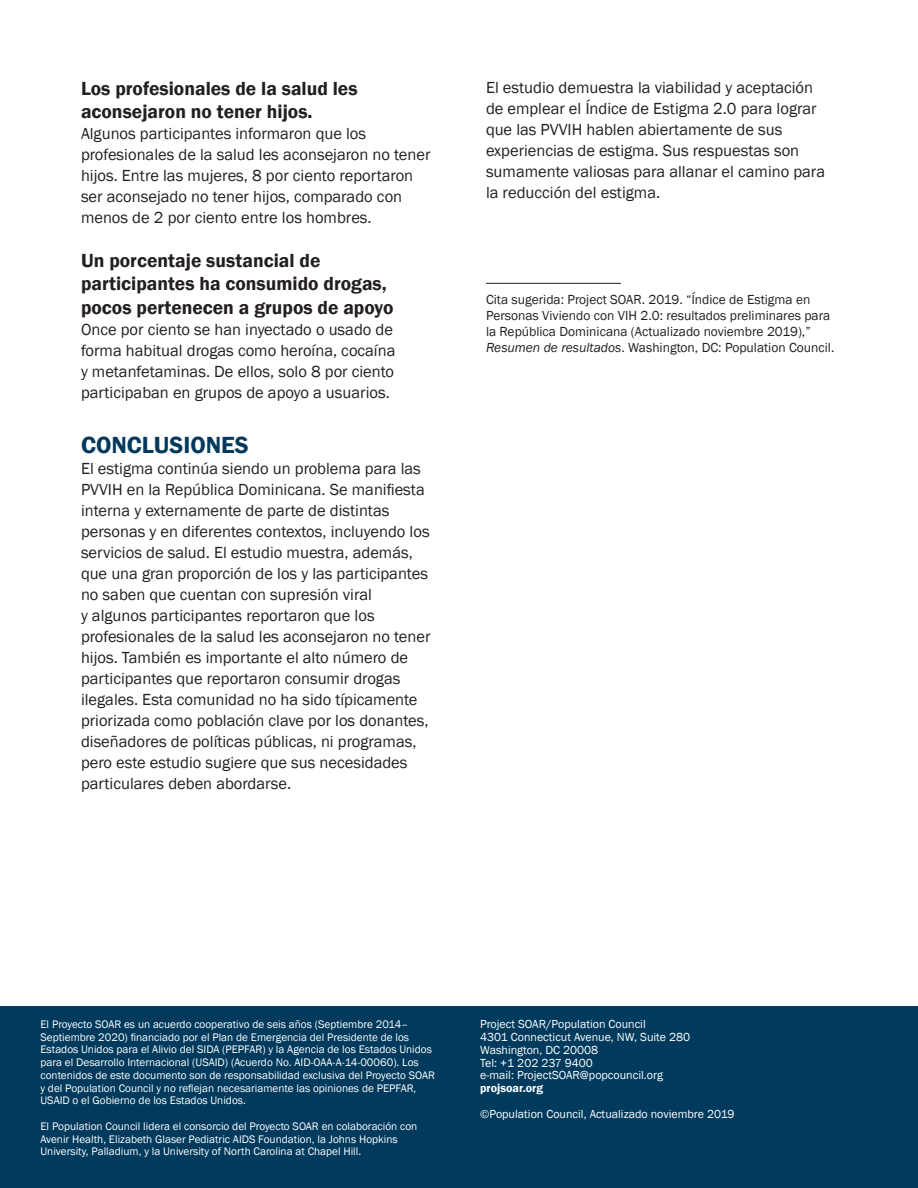
<style>
.page{position:relative;width:918px;height:1188px;background:#fff}
.page>*{position:absolute;margin:0;border:0;box-sizing:border-box;transform-origin:0 0}
.Heading_1{font:600 24px "Franklin Gothic";color:#00395c}
.Heading_2{font:600 19.5px/23.4px "Franklin Gothic";color:#231f20}
.Normal_after_Heading{font:16.5px/21px "Franklin Gothic";color:#231f20}
.SuggCit{font:13.5px/16.2px "Franklin Gothic";color:#231f20}
.Acks{font:12px "Franklin Gothic";color:#fff}
.Acks-2{font:600 12px "Franklin Gothic";color:#fff}
.Acks-3{font:11.25px/12.8px "Franklin Gothic";color:#fff}
.s1{font-style:italic}
</style>
<div class="page">
<hr style="left:486px;top:283px;width:135px;height:1px;background:#231f20">
<div style="left:0;top:1006px;width:466px;height:182px;background:#003a5d"></div>
<div style="left:460px;top:1006px;width:458px;height:182px;background:#003a5d"></div>
<p class="Heading_2" style="left:81px;top:77px;width:278px">Los profesionales de la salud les aconsejaron no tener hijos.</p>
<p class="Normal_after_Heading" style="left:81px;top:123px;width:351px">Algunos participantes informaron que los profesionales de la salud les aconsejaron no tener hijos. Entre las mujeres, 8 por ciento reportaron ser aconsejado no tener hijos, comparado con menos de 2 por ciento entre los hombres.</p>
<p class="Heading_2" style="left:81px;top:249px;width:314px">Un porcentaje sustancial de participantes ha consumido drogas, pocos pertenecen a grupos de apoyo</p>
<p class="Normal_after_Heading" style="left:81px;top:319px;width:316px">Once por ciento se han inyectado o usado de forma habitual drogas como heroína, cocaína y metanfetaminas. De ellos, solo 8 por ciento participaban en grupos de apoyo a usuarios.</p>
<p class="Heading_1" style="left:81px;top:431px;width:169px">CONCLUSIONES</p>
<p class="Normal_after_Heading" style="left:81px;top:459px;width:351px">El estigma continúa siendo un problema para las PVVIH en la República Dominicana. Se manifiesta interna y externamente de parte de distintas personas y en diferentes contextos, incluyendo los servicios de salud. El estudio muestra, además, que una gran proporción de los y las participantes no saben que cuentan con supresión viral<br>y algunos participantes reportaron que los profesionales de la salud les aconsejaron no tener hijos. También es importante el alto número de participantes que reportaron consumir drogas ilegales. Esta comunidad no ha sido típicamente priorizada como población clave por los donantes, diseñadores de políticas públicas, ni programas, pero este estudio sugiere que sus necesidades particulares deben abordarse.</p>
<p class="Normal_after_Heading" style="left:486px;top:77px;width:341px">El estudio demuestra la viabilidad y aceptación de emplear el Índice de Estigma 2.0 para lograr que las PVVIH hablen abiertamente de sus experiencias de estigma. Sus respuestas son sumamente valiosas para allanar el camino para la reducción del estigma.</p>
<p class="SuggCit" style="left:486px;top:291px;width:350px">Cita sugerida: Project SOAR. 2019. “Índice de Estigma en Personas Viviendo con VIH 2.0: resultados preliminares para la República Dominicana (Actualizado noviembre 2019),” <span class="s1">Resumen de resultados</span>. Washington, DC: Population Council.</p>
<p class="Acks-3" style="left:40px;top:1018px;width:396px">El Proyecto SOAR es un acuerdo cooperativo de seis años (Septiembre 2014– Septiembre 2020) financiado por el Plan de Emergencia del Presidente de los Estados Unidos para el Alivio del SIDA (PEPFAR) y la Agencia de los Estados Unidos para el Desarrollo Internacional (USAID) (Acuerdo No. AID-OAA-A-14-00060). Los contenidos de este documento son de responsabilidad exclusiva del Proyecto SOAR y del Population Council y no reflejan necesariamente las opiniones de PEPFAR, USAID o el Gobierno de los Estados Unidos.</p>
<p class="Acks-3" style="left:40px;top:1120px;width:378px">El Population Council lidera el consorcio del Proyecto SOAR en colaboración con<br>Avenir Health, Elizabeth Glaser Pediatric AIDS Foundation, la Johns Hopkins<br>University, Palladium, y la University of North Carolina at Chapel Hill.</p>
<p class="Acks" style="left:480px;top:1017px;width:167px">Project SOAR/Population Council</p>
<p class="Acks" style="left:480px;top:1030px;width:211px">4301 Connecticut Avenue, NW, Suite 280</p>
<p class="Acks" style="left:480px;top:1042px;width:120px">Washington, DC 20008</p>
<p class="Acks" style="left:480px;top:1055px;width:114px">Tel: +1 202 237 9400</p>
<p class="Acks" style="left:480px;top:1068px;width:184px">e-mail: ProjectSOAR@popcouncil.org</p>
<p class="Acks-2" style="left:480px;top:1081px;width:64px">projsoar.org</p>
<p class="Acks" style="left:480px;top:1106px;width:256px">©Population Council, Actualizado noviembre 2019</p>
</div>
